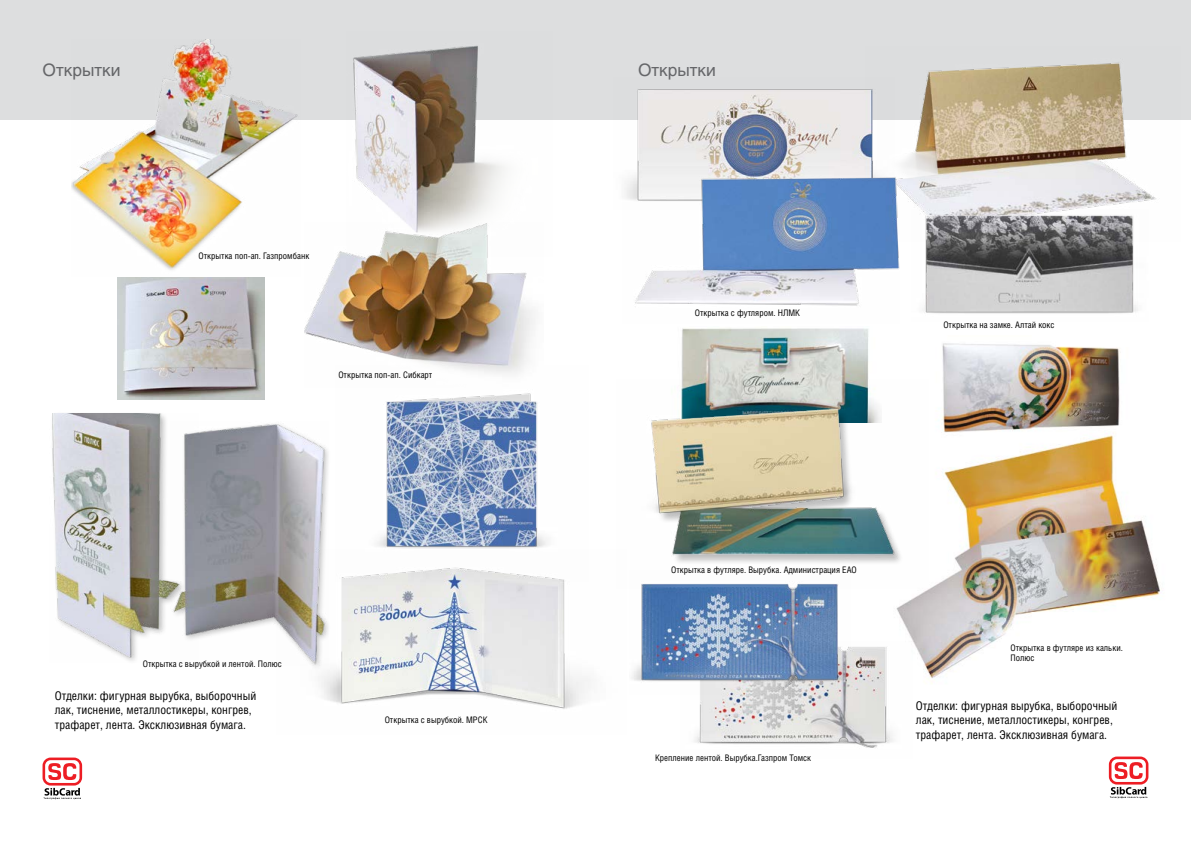
<style>
.page{position:relative;width:1191px;height:842px;background:#fff}
.page>*{position:absolute;margin:0;border:0;box-sizing:border-box;transform-origin:0 0}
.t1{font:17px "Helios C";color:#656669}
.t2{font:12px/14.4px "Helios Cond";color:#000}
.t3{font:12px "Helios Cond C";color:#000}
.t4{font:9px/10.8px "Helios Cond C";color:#000}
.s1{font-family:"Helios Cond"}
</style>
<div class="page">
<div style="left:0;top:0;width:1191px;height:119px;background:#dddedf"></div>
<img style="left:896px;top:343px;width:264px;height:341px">
<img style="left:321px;top:581px;width:270px;height:128px">
<img style="left:341px;top:393px;width:224px;height:188px">
<img style="left:894px;top:62px;width:286px;height:148px">
<svg style="left:43px;top:757px;width:39px;height:42px"></svg>
<svg style="left:1108px;top:756px;width:40px;height:42px"></svg>
<img style="left:71px;top:40px;width:229px;height:230px">
<img style="left:304px;top:251px;width:231px;height:123px">
<img style="left:346px;top:45px;width:207px;height:211px">
<img style="left:117px;top:277px;width:147px;height:123px">
<img style="left:52px;top:414px;width:118px;height:247px">
<div style="left:171px;top:422px;width:160px;height:249px;background:#fefefe"></div>
<img style="left:170px;top:424px;width:158px;height:242px">
<img style="left:613px;top:89px;width:281px;height:81px">
<img style="left:624px;top:170px;width:275px;height:136px">
<img style="left:694px;top:642px;width:218px;height:106px">
<img style="left:631px;top:589px;width:220px;height:106px">
<img style="left:681px;top:328px;width:188px;height:52px">
<img style="left:641px;top:380px;width:287px;height:209px">
<img style="left:923px;top:210px;width:215px;height:104px">
<h1 class="t1" style="left:43px;top:59px;width:79px">Открытки</h1>
<p class="t4" style="left:198px;top:251px;width:112px">Открытка поп-ап. Газпромбанк</p>
<p class="t4" style="left:338px;top:369px;width:96px">Открытка поп-ап. Сибкарт</p>
<p class="t4" style="left:143px;top:658px;width:140px">Открытка с вырубкой и лентой. Полюс</p>
<h2 class="t3" style="left:55px;top:689px;width:203px">Отделки: фигурная вырубка, <span class="s1">выборочный</span></h2>
<h2 class="t2" style="left:55px;top:703px;width:198px">лак, тиснение, металлостикеры, конгрев, трафарет, лента. Эксклюзивная бумага.</h2>
<p class="t4" style="left:385px;top:715px;width:104px">Открытка с вырубкой. МРСК</p>
<h1 class="t1" style="left:638px;top:59px;width:79px">Открытки</h1>
<p class="t4" style="left:694px;top:307px;width:107px">Открытка с футляром. НЛМК</p>
<p class="t4" style="left:943px;top:320px;width:112px">Открытка на замке. Алтай кокс</p>
<p class="t4" style="left:671px;top:564px;width:187px">Открытка в футляре. Вырубка. Администрация ЕАО</p>
<p class="t4" style="left:655px;top:752px;width:157px">Крепление лентой. Вырубка.Газпром Томск</p>
<p class="t4" style="left:1010px;top:642px;width:114px">Открытка в футляре из кальки.<br>Полюс</p>
<h2 class="t3" style="left:916px;top:698px;width:203px">Отделки: фигурная вырубка, <span class="s1">выборочный</span></h2>
<h2 class="t2" style="left:916px;top:712px;width:198px">лак, тиснение, металлостикеры, конгрев, трафарет, лента. Эксклюзивная бумага.</h2>
</div>
